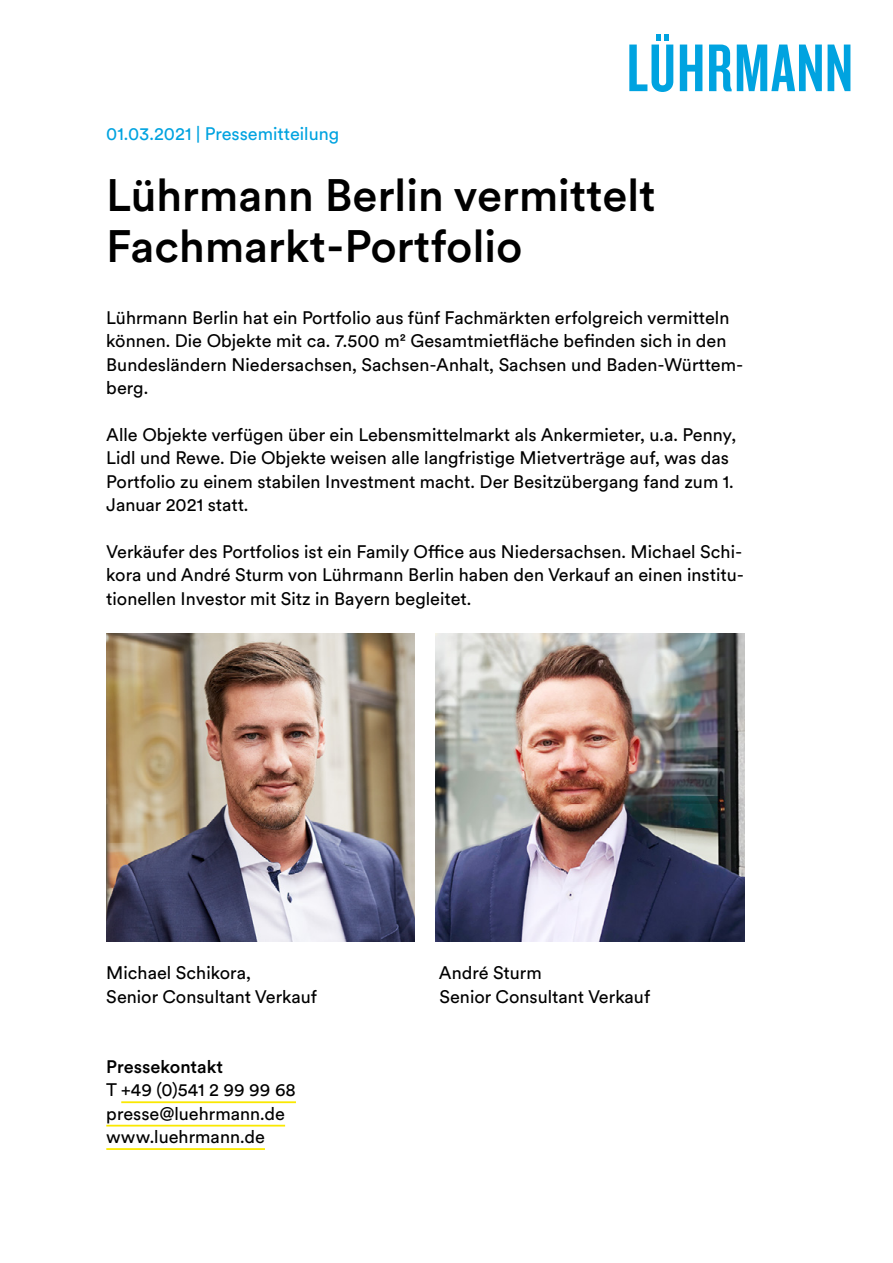
<style>
.page{position:relative;width:893px;height:1263px;background:#fff}
.page>*{position:absolute;margin:0;border:0;box-sizing:border-box;transform-origin:0 0}
.t1{font:500 45px/51.8px "Circular XX";color:#000}
.t2{font:18px/23.4px "Circular XX";color:#000}
.t3{font:18px "Circular XX";color:#00a3e0}
.t4{font:500 18px "Circular XX";color:#000}
</style>
<div class="page">
<svg style="left:629px;top:34px;width:44px;height:58px"></svg>
<svg style="left:680px;top:45px;width:22px;height:46px"></svg>
<svg style="left:709px;top:45px;width:113px;height:46px"></svg>
<svg style="left:828px;top:45px;width:22px;height:46px"></svg>
<hr style="left:121px;top:1101px;width:175px;height:2px;background:#fae800">
<hr style="left:106px;top:1125px;width:179px;height:1px;background:#fae800">
<hr style="left:106px;top:1148px;width:159px;height:2px;background:#fae800">
<img style="left:106px;top:634px;width:309px;height:308px">
<img style="left:436px;top:634px;width:308px;height:308px">
<p class="t3" style="left:106px;top:122px;width:234px">01.03.2021 | Pressemitteilung</p>
<h1 class="t1" style="left:106px;top:167px;width:551px">Lührmann Berlin vermittelt<br>Fachmarkt-Portfolio</h1>
<p class="t2" style="left:106px;top:305px;width:639px">Lührmann Berlin hat ein Portfolio aus fünf Fachmärkten erfolgreich vermitteln können. Die Objekte mit ca. 7.500 m² Gesamtmietfläche befinden sich in den Bundesländern Niedersachsen, Sachsen-Anhalt, Sachsen und Baden-Württem&shy;berg.</p>
<p class="t2" style="left:106px;top:422px;width:631px">Alle Objekte verfügen über ein Lebensmittelmarkt als Ankermieter, u.a. Penny, Lidl und Rewe. Die Objekte weisen alle langfristige Mietverträge auf, was das Portfolio zu einem stabilen Investment macht. Der Besitzübergang fand zum 1.<br>Januar 2021 statt.</p>
<p class="t2" style="left:106px;top:539px;width:639px;text-align:justify">Verkäufer des Portfolios ist ein Family Office aus Niedersachsen. Michael Schi&shy;kora und André Sturm von Lührmann Berlin haben den Verkauf an einen institu&shy;tionellen Investor mit Sitz in Bayern begleitet.</p>
<p class="t2" style="left:106px;top:960px;width:146px">Michael Schikora,</p>
<p class="t2" style="left:439px;top:960px;width:104px">André Sturm</p>
<p class="t2" style="left:106px;top:984px;width:212px">Senior Consultant Verkauf</p>
<p class="t2" style="left:439px;top:984px;width:212px">Senior Consultant Verkauf</p>
<p class="t4" style="left:106px;top:1054px;width:118px">Pressekontakt</p>
<p class="t2" style="left:106px;top:1077px;width:191px">T +49 (0)541 2 99 99 68 presse@luehrmann.de www.luehrmann.de</p>
</div>
